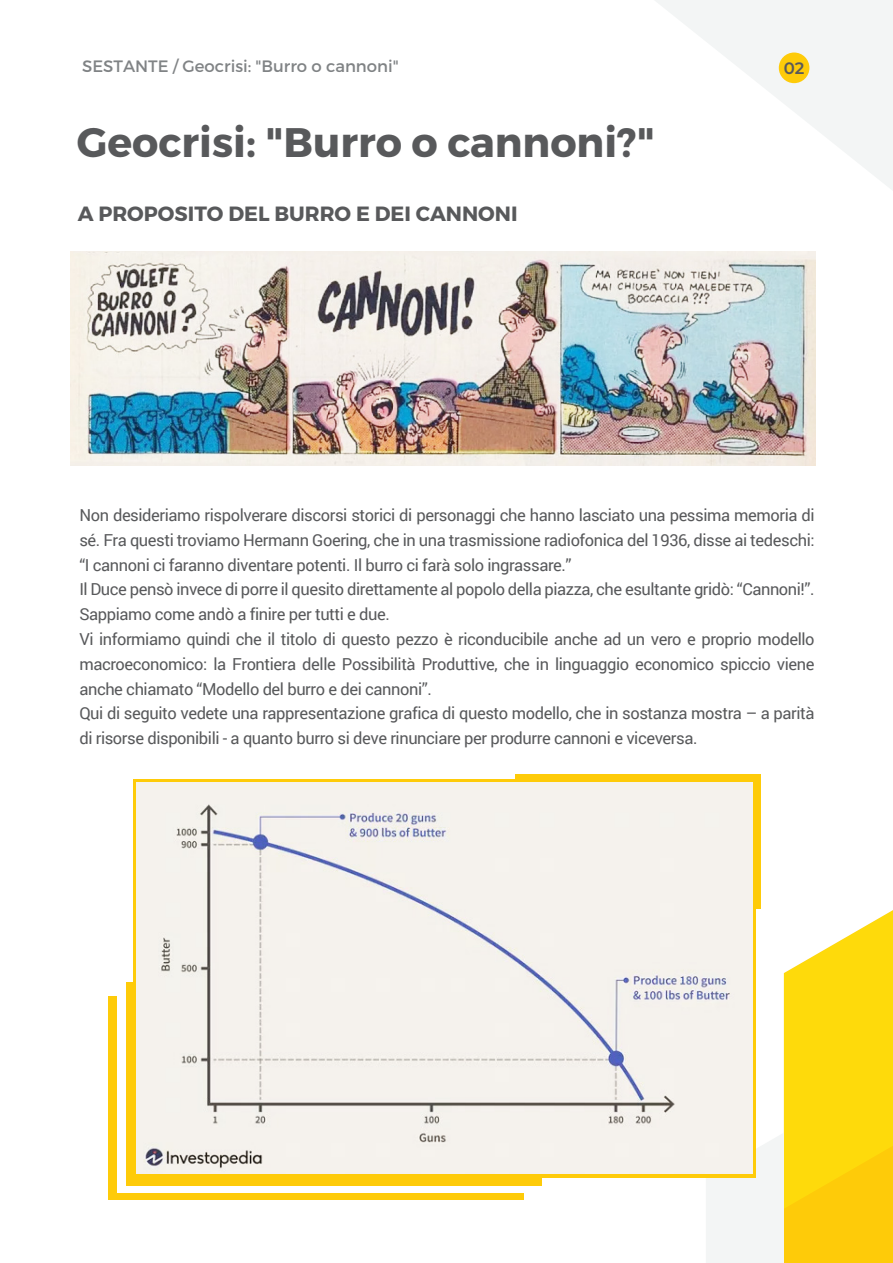
<style>
.page{position:relative;width:893px;height:1263px;background:#fff}
.page>*{position:absolute;margin:0;border:0;box-sizing:border-box;transform-origin:0 0}
.t1{font:700 41.25px "Montserrat";color:#58595b}
.t2{font:700 20.55px "Montserrat";color:#58595b}
.t3{font:16.5px/24.8px "Roboto";letter-spacing:-.025em;color:#58595b}
.t4{font:16.5px "Montserrat";color:#808385}
.t5{font:600 16.5px "Montserrat";color:#58595b}
</style>
<div class="page">
<svg style="left:655px;top:0;width:238px;height:190px"></svg>
<div style="left:779px;top:53px;width:30px;height:30px;background:#fecb09;border-radius:50%"></div>
<img style="left:70px;top:251px;width:746px;height:214px">
<svg style="left:706px;top:854px;width:187px;height:409px"></svg>
<div style="left:108px;top:997px;width:416px;height:203px;background:#fecb09"></div>
<div style="left:118px;top:989px;width:415px;height:203px;background:#fff"></div>
<div style="left:126px;top:982px;width:416px;height:203px;background:#fecb09"></div>
<div style="left:515px;top:774px;width:245px;height:135px;background:#fecb09"></div>
<svg style="left:133px;top:779px;width:622px;height:399px;fill:#fecb09"></svg>
<div style="left:136px;top:783px;width:616px;height:390px;background:#f5f2ed"></div>
<p class="t4" style="left:82px;top:56px;width:318px">SESTANTE / Geocrisi: "Burro o cannoni"</p>
<p class="t5" style="left:784px;top:56px;width:22px">02</p>
<h1 class="t1" style="left:77px;top:117px;width:580px">Geocrisi: "Burro o cannoni?"</h1>
<p class="t2" style="left:78px;top:201px;width:441px">A PROPOSITO DEL BURRO E DEI CANNONI</p>
<p class="t3" style="left:79px;top:502px;width:737px">Non desideriamo rispolverare discorsi storici di personaggi che hanno lasciato una pessima memoria di sé. Fra questi troviamo Hermann Goering, che in una trasmissione radiofonica del 1936, disse ai tedeschi: “I cannoni ci faranno diventare potenti. Il burro ci farà solo ingrassare.”<br>Il Duce pensò invece di porre il quesito direttamente al popolo della piazza, che esultante gridò: “Cannoni!”.<br>Sappiamo come andò a finire per tutti e due.<br>Vi informiamo quindi che il titolo di questo pezzo è riconducibile anche ad un vero e proprio modello macroeconomico: la Frontiera delle Possibilità Produttive, che in linguaggio economico spiccio viene anche chiamato “Modello del burro e dei cannoni”.<br>Qui di seguito vedete una rappresentazione grafica di questo modello, che in sostanza mostra – a parità di risorse disponibili - a quanto burro si deve rinunciare per produrre cannoni e viceversa.</p>
</div>
